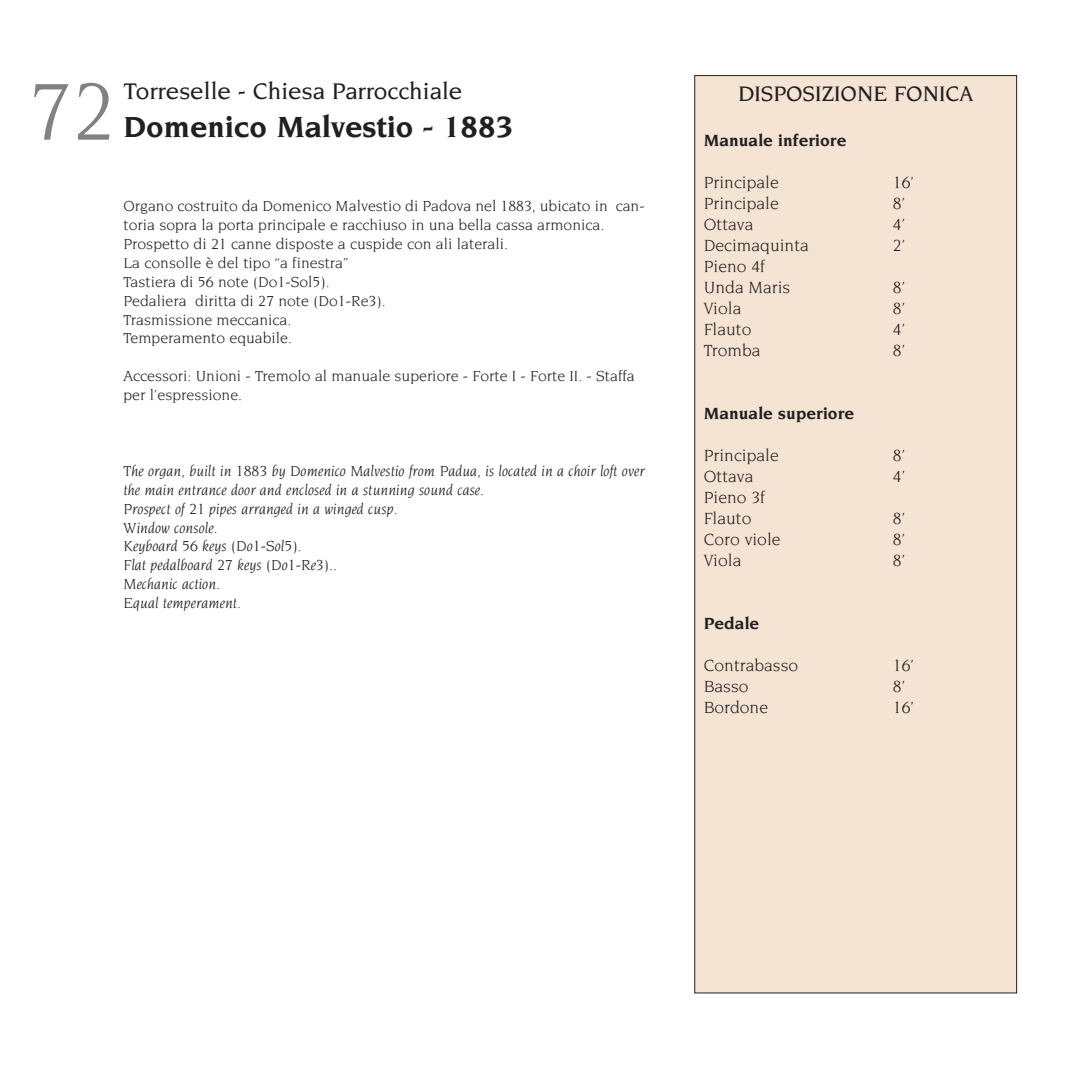
<style>
.page{position:relative;width:1092px;height:1067px;background:#fff}
.page>*{position:absolute;margin:0;border:0;box-sizing:border-box;transform-origin:0 0}
.t1{font:87.5px "Novarese";color:#808284}
.t2{font:700 31.5px "Novarese";color:#231f20}
.t3{font:500 24.5px "Novarese";color:#231f20}
.t4{font:500 22.75px "Novarese";color:#231f20}
.t5{font:17.5px/21px "Novarese";color:#231f20}
.t6{font:700 17.5px "Novarese";color:#231f20}
.t7{font:15.75px/18.9px "Novarese";color:#231f20}
.t8{font:italic 15.75px/18.9px "Novarese";color:#231f20}
</style>
<div class="page">
<div style="left:694px;top:76px;width:322px;height:917px;background:#f5e4d4"></div>
<h3 class="t3" style="left:123px;top:81px;width:340px">Torreselle - Chiesa Parrocchiale</h3>
<h2 class="t2" style="left:123px;top:113px;width:391px">Domenico Malvestio - 1883</h2>
<h1 class="t1" style="left:28px;top:74px;width:89px">72</h1>
<h3 class="t4" style="left:738px;top:85px;width:237px">DISPOSIZIONE FONICA</h3>
<p class="t6" style="left:703px;top:133px;width:144px">Manuale inferiore</p>
<p class="t5" style="left:703px;top:173px;width:76px">Principale</p>
<p class="t5" style="left:892px;top:173px;width:23px">16’</p>
<p class="t5" style="left:703px;top:194px;width:76px">Principale</p>
<p class="t5" style="left:892px;top:194px;width:14px">8’</p>
<p class="t5" style="left:703px;top:215px;width:51px">Ottava</p>
<p class="t5" style="left:892px;top:215px;width:14px">4’</p>
<p class="t5" style="left:703px;top:236px;width:107px">Decimaquinta</p>
<p class="t5" style="left:892px;top:236px;width:14px">2’</p>
<p class="t5" style="left:703px;top:257px;width:88px">Pieno 4f<br>Unda Maris</p>
<p class="t7" style="left:123px;top:197px;width:522px">Organo costruito da Domenico Malvestio di Padova nel 1883, ubicato in can&shy;toria sopra la porta principale e racchiuso in una bella cassa armonica.<br>Prospetto di 21 canne disposte a cuspide con ali laterali.<br>La consolle è del tipo “a finestra”<br>Tastiera di 56 note (Do1-Sol5).<br>Pedaliera diritta di 27 note (Do1-Re3).<br>Trasmissione meccanica.<br>Temperamento equabile.</p>
<p class="t7" style="left:123px;top:367px;width:512px">Accessori: Unioni - Tremolo al manuale superiore - Forte I - Forte II. - Staffa per l’espressione.</p>
<p class="t5" style="left:892px;top:278px;width:14px">8’</p>
<p class="t5" style="left:703px;top:299px;width:39px">Viola</p>
<p class="t5" style="left:892px;top:299px;width:14px">8’</p>
<p class="t5" style="left:703px;top:320px;width:49px">Flauto</p>
<p class="t5" style="left:892px;top:320px;width:14px">4’</p>
<p class="t5" style="left:703px;top:341px;width:58px">Tromba</p>
<p class="t5" style="left:892px;top:341px;width:14px">8’</p>
<p class="t8" style="left:123px;top:462px;width:522px">The organ, built in 1883 by Domenico Malvestio from Padua, is located in a choir loft over the main entrance door and enclosed in a stunning sound case.<br>Prospect of 21 pipes arranged in a winged cusp.<br>Window console.<br>Keyboard 56 keys (Do1-Sol5).<br>Flat pedalboard 27 keys (Do1-Re3)..<br>Mechanic action.<br>Equal temperament.</p>
<p class="t6" style="left:703px;top:406px;width:152px">Manuale superiore</p>
<p class="t5" style="left:703px;top:446px;width:76px">Principale</p>
<p class="t5" style="left:892px;top:446px;width:14px">8’</p>
<p class="t5" style="left:703px;top:467px;width:51px">Ottava</p>
<p class="t5" style="left:892px;top:467px;width:14px">4’</p>
<p class="t5" style="left:703px;top:488px;width:63px">Pieno 3f<br>Flauto</p>
<p class="t5" style="left:892px;top:509px;width:14px">8’</p>
<p class="t5" style="left:703px;top:530px;width:78px">Coro viole</p>
<p class="t5" style="left:892px;top:530px;width:14px">8’</p>
<p class="t5" style="left:703px;top:551px;width:39px">Viola</p>
<p class="t5" style="left:892px;top:551px;width:14px">8’</p>
<p class="t6" style="left:703px;top:616px;width:57px">Pedale</p>
<p class="t5" style="left:703px;top:656px;width:96px">Contrabasso</p>
<p class="t5" style="left:892px;top:656px;width:23px">16’</p>
<p class="t5" style="left:703px;top:677px;width:46px">Basso</p>
<p class="t5" style="left:892px;top:677px;width:14px">8’</p>
<p class="t5" style="left:703px;top:698px;width:66px">Bordone</p>
<p class="t5" style="left:892px;top:698px;width:23px">16’</p>
</div>
